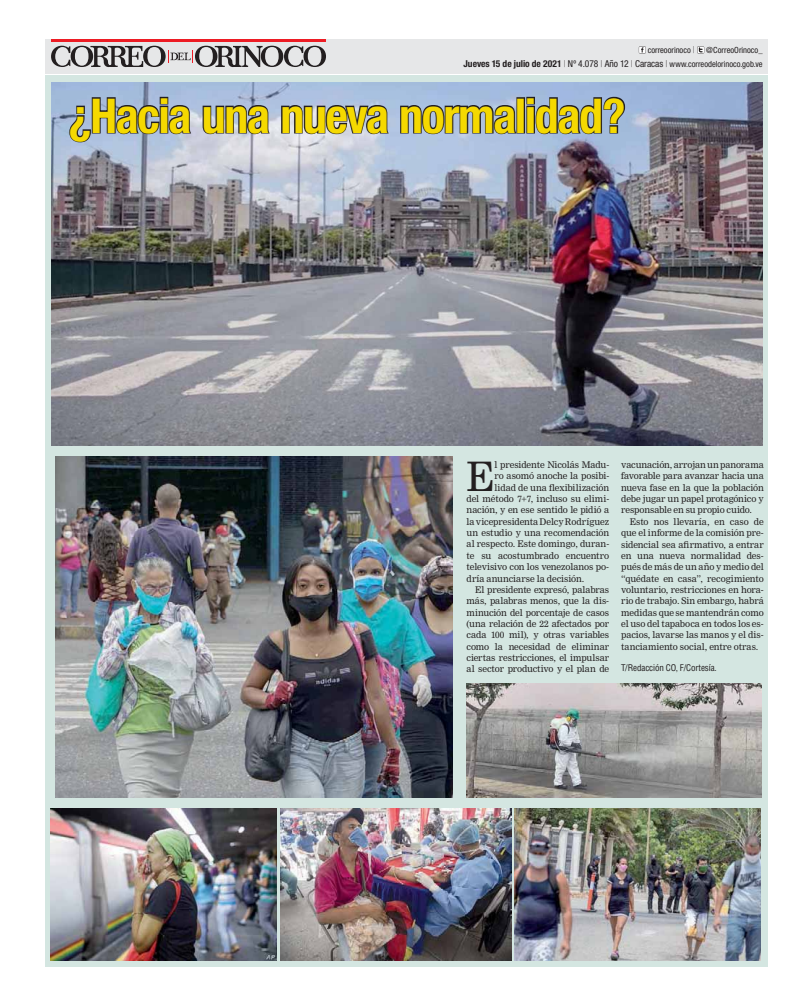
<style>
.page{position:relative;width:808px;height:1007px;background:#fff}
.page>*{position:absolute;margin:0;border:0;box-sizing:border-box;transform-origin:0 0}
.t1{font:700 condensed 48px "Helvetica Neue";letter-spacing:-.025em;color:#f5d900}
.t2{font:39.7px "Nimrod MT Std";color:#231f20}
.t3{font:9px/11.3px "Nimrod MT Std";letter-spacing:-.01em;color:#231f20;text-align:justify}
.t4{font:condensed 9px "Helvetica";letter-spacing:-.01em;color:#231f20}
.t5{font:condensed 8.5px/14px "Helvetica Neue";color:#231f20;text-align:right}
.s1{font-weight:100;font-size:9.5px}
.s2{font-weight:700;font-size:9.5px}
.s3{font-size:9.5px}
</style>
<div class="page">
<div style="left:45px;top:40px;width:723px;height:34px;background:#e6e7e8"></div>
<hr style="left:51px;top:40px;width:275px;height:2px;background:#ed1c24">
<svg style="left:51px;top:46px;width:275px;height:21px"></svg>
<div style="left:45px;top:76px;width:723px;height:891px;background:#d4e6e1"></div>
<svg style="left:639px;top:47px;width:7px;height:6px"></svg>
<svg style="left:697px;top:47px;width:7px;height:6px"></svg>
<img style="left:52px;top:82px;width:710px;height:363px">
<img style="left:51px;top:808px;width:226px;height:152px">
<img style="left:280px;top:808px;width:232px;height:152px">
<img style="left:515px;top:808px;width:246px;height:152px">
<svg style="left:68px;top:96px;width:125px;height:47px;background:#8692a7"></svg>
<svg style="left:202px;top:104px;width:69px;height:31px;background:#828896"></svg>
<svg style="left:280px;top:104px;width:110px;height:31px"></svg>
<svg style="left:399px;top:104px;width:24px;height:30px"></svg>
<div style="left:422px;top:105px;width:22px;height:29px;border:2px solid #231f20;border-radius:50%"></div>
<div style="left:429px;top:109px;width:9px;height:21px;border:2px solid #231f20;border-radius:50%"></div>
<svg style="left:444px;top:96px;width:182px;height:39px;background:#7c899f"></svg>
<img style="left:56px;top:456px;width:396px;height:341px">
<img style="left:467px;top:683px;width:295px;height:114px">
<p class="t5" style="left:463px;top:44px;width:301px">correoorinoco <span class="s1">|</span> @CorreoOrinoco_<br><span class="s2">Jueves 15 de julio de 2021</span> <span class="s1">|</span> <span class="s3">Nº 4.078</span> <span class="s1">|</span> <span class="s3">Año 12</span> <span class="s1">|</span> <span class="s3">Caracas</span> <span class="s1">|</span> www.correodelorinoco.gob.ve</p>
<h1 class="t1" style="left:69px;top:98px;width:559px">¿Hacia una nueva normalidad?</h1>
<h2 class="t2" style="left:467px;top:457px;width:30px">E</h2>
<p class="t3" style="left:494px;top:459px;width:116px">l presidente Nicolás Madu-</p>
<p class="t3" style="left:494px;top:471px;width:116px">ro asomó anoche la posibi-</p>
<p class="t3" style="left:494px;top:482px;width:116px">lidad de una flexibilización</p>
<p class="t3" style="left:467px;top:493px;width:144px">del método 7+7, incluso su elimi-</p>
<p class="t3" style="left:467px;top:505px;width:144px">nación, y en ese sentido le pidió a</p>
<p class="t3" style="left:467px;top:516px;width:144px">la vicepresidenta Delcy Rodríguez</p>
<p class="t3" style="left:467px;top:527px;width:144px">un estudio y una recomendación</p>
<p class="t3" style="left:467px;top:539px;width:144px">al respecto. Este domingo, duran-</p>
<p class="t3" style="left:467px;top:550px;width:144px">te su acostumbrado encuentro</p>
<p class="t3" style="left:467px;top:561px;width:144px">televisivo con los venezolanos po-</p>
<p class="t3" style="left:467px;top:573px;width:119px">dría anunciarse la decisión.</p>
<p class="t3" style="left:475px;top:584px;width:136px">El presidente expresó, palabras</p>
<p class="t3" style="left:467px;top:596px;width:144px">más, palabras menos, que la dis-</p>
<p class="t3" style="left:467px;top:607px;width:144px">minución del porcentaje de casos</p>
<p class="t3" style="left:467px;top:618px;width:144px">(una relación de 22 afectados por</p>
<p class="t3" style="left:467px;top:630px;width:144px">cada 100 mil), y otras variables</p>
<p class="t3" style="left:467px;top:641px;width:144px">como la necesidad de eliminar</p>
<p class="t3" style="left:467px;top:652px;width:144px">ciertas restricciones, el impulsar</p>
<p class="t3" style="left:467px;top:664px;width:144px">al sector productivo y el plan de</p>
<p class="t3" style="left:621px;top:459px;width:144px">vacunación, arrojan un panorama favorable para avanzar hacia una nueva fase en la que la población debe jugar un papel protagónico y responsable en su propio cuido.</p>
<p class="t3" style="left:621px;top:516px;width:144px;text-indent:9px">Esto nos llevaría, en caso de que el informe de la comisión pre&shy;sidencial sea afirmativo, a entrar en una nueva normalidad des&shy;pués de más de un año y medio del “quédate en casa”, recogimiento voluntario, restricciones en hora&shy;rio de trabajo. Sin embargo, habrá medidas que se mantendrán como el uso del tapaboca en todos los es&shy;pacios, lavarse las manos y el dis&shy;tanciamiento social, entre otras.</p>
<p class="t4" style="left:621px;top:663px;width:97px">T/Redacción CO, F/Cortesía.</p>
</div>
